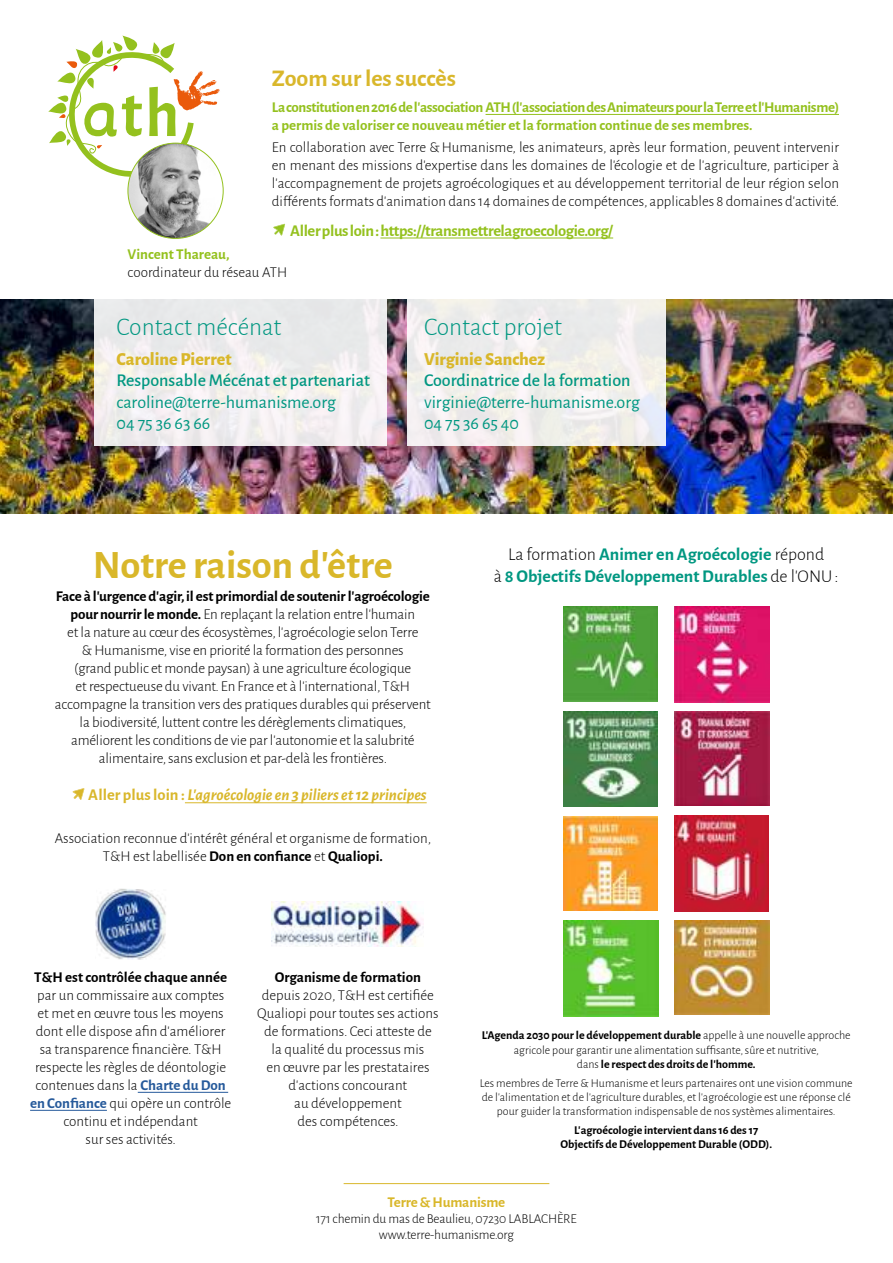
<style>
.page{position:relative;width:893px;height:1263px;background:#fff}
.page>*{position:absolute;margin:0;border:0;box-sizing:border-box;transform-origin:0 0}
.t1{font:700 40.5px "Alegreya Sans";color:#d9b72a}
.t2{font:300 25.5px "Alegreya Sans";color:#009781}
.t3{font:700 24px "Alegreya Sans";color:#d9b72b}
.t4{font:700 18px/21.6px "Alegreya Sans";color:#009781;text-align:center}
.t5{font:18px/21.6px "Alegreya Sans";color:#009781}
.t6{font:500 18px "Alegreya Sans";color:#009781}
.t7{font:800 18px "Alegreya Sans";color:#d9b72a}
.t8{font:700 16.5px "Alegreya Sans";letter-spacing:-.025em;color:#94c11e}
.t9{font:italic 700 16.5px "Alegreya Sans";color:#d9b72b}
.t10{font:300 15px/18px "Alegreya Sans";letter-spacing:-.01em;color:#000;text-align:center}
.t11{font:700 15px/18px "Alegreya Sans";letter-spacing:-.025em;color:#94c11e}
.t12{font:700 15px "Alegreya Sans";color:#000}
.t13{font:700 15px "Alegreya Sans";color:#94c11e}
.t14{font:700 15px "Alegreya Sans";letter-spacing:-.01em;color:#d9b72a}
.t15{font:300 13.5px/16.2px "Alegreya Sans";letter-spacing:-.01em;color:#000;text-align:center}
.t16{font:300 12px/14.4px "Alegreya Sans";color:#000;text-align:center}
.t17{font:700 12px/14.4px "Alegreya Sans";color:#000;text-align:center}
.s1{font-weight:700}
.s2{font-style:normal}
.s3{font-weight:700;color:#265a9b}
.s4{font-weight:300;color:#000}
</style>
<div class="page">
<svg style="left:48px;top:35px;width:172px;height:149px"></svg>
<img style="left:272px;top:901px;width:152px;height:46px">
<img style="left:674px;top:712px;width:95px;height:94px">
<img style="left:563px;top:606px;width:94px;height:95px">
<img style="left:674px;top:606px;width:95px;height:96px">
<img style="left:563px;top:817px;width:95px;height:93px">
<img style="left:674px;top:921px;width:95px;height:93px">
<img style="left:563px;top:711px;width:95px;height:95px">
<img style="left:563px;top:921px;width:95px;height:95px">
<img style="left:674px;top:815px;width:95px;height:96px">
<img style="left:0;top:300px;width:893px;height:213px">
<div style="left:407px;top:283px;width:259px;height:163px;background:linear-gradient(to bottom,#f3f3f2,#efeceb)"></div>
<svg style="left:94px;top:299px;width:293px;height:147px;fill:#eeecec"></svg>
<img style="left:128px;top:143px;width:95px;height:95px;border-radius:48px">
<hr style="left:486px;top:114px;width:353px;height:1px;background:#94c11e">
<img style="left:95px;top:888px;width:71px;height:72px">
<hr style="left:138px;top:1092px;width:90px;height:1px;background:#265a9b">
<hr style="left:30px;top:1110px;width:77px;height:1px;background:#265a9b">
<hr style="left:344px;top:1183px;width:205px;height:1px;background:#d9b72b">
<hr style="left:380px;top:238px;width:233px;height:1px;background:#94c11e">
<svg style="left:273px;top:224px;width:12px;height:12px"></svg>
<hr style="left:185px;top:802px;width:242px;height:1px;background:#d9b72b">
<svg style="left:73px;top:788px;width:11px;height:12px"></svg>
<h3 class="t3" style="left:272px;top:60px;width:186px">Zoom sur les succès</h3>
<p class="t11" style="left:272px;top:97px;width:569px">La constitution en 2016 de l’association ATH (l’association des Animateurs pour la Terre et l’Humanisme) a permis de valoriser ce nouveau métier et la formation continue de ses membres.</p>
<p class="t10" style="left:272px;top:138px;width:569px;text-align:justify">En collaboration avec Terre &amp;Humanisme, les animateurs, après leur formation, peuvent intervenir en menant des missions d’expertise dans les domaines de l’écologie et de l’agriculture, participer à l’accompagnement de projets agroécologiques et au développement territorial de leur région selon différents formats d’animation dans 14 domaines de compétences, applicables 8 domaines d’activité.</p>
<p class="t8" style="left:290px;top:218px;width:324px">Aller plus loin : https://transmettrelagroecologie.org/</p>
<p class="t13" style="left:128px;top:243px;width:103px">Vincent Thareau,</p>
<p class="t10" style="left:128px;top:263px;width:161px">coordinateur du réseau ATH</p>
<h2 class="t2" style="left:117px;top:310px;width:166px">Contact mécénat</h2>
<p class="t7" style="left:117px;top:345px;width:117px">Caroline Pierret</p>
<p class="t6" style="left:117px;top:368px;width:255px">Responsable Mécénat et partenariat</p>
<p class="t5" style="left:117px;top:390px;width:221px">caroline@terre-humanisme.org<br>04 75 36 63 66</p>
<h2 class="t2" style="left:424px;top:310px;width:140px">Contact projet</h2>
<p class="t7" style="left:424px;top:345px;width:123px">Virginie Sanchez</p>
<p class="t6" style="left:424px;top:368px;width:208px">Coordinatrice de la formation</p>
<p class="t5" style="left:424px;top:390px;width:217px">virginie@terre-humanisme.org<br>04 75 36 65 40</p>
<h1 class="t1" style="left:93px;top:536px;width:302px">Notre raison d’être</h1>
<p class="t10" style="left:55px;top:586px;width:377px"><span class="s1">Face à l’urgence d’agir, il est primordial de soutenir l’agroécologie pour nourrir le monde.</span> En replaçant la relation entre l’humain<br>et la nature au cœur des écosystèmes, l’agroécologie selon Terre<br>&amp; Humanisme, vise en priorité la formation des personnes<br>(grand public et monde paysan) à une agriculture écologique<br>et respectueuse du vivant. En France et à l’international, T&amp;H accompagne la transition vers des pratiques durables qui préservent la biodiversité, luttent contre les dérèglements climatiques, améliorent les conditions de vie par l’autonomie et la salubrité alimentaire, sans exclusion et par-delà les frontières.</p>
<p class="t9" style="left:88px;top:783px;width:340px"><span class="s2">Aller plus loin :</span> L’agroécologie en 3 piliers et 12 principes</p>
<p class="t10" style="left:55px;top:829px;width:378px">Association reconnue d’intérêt général et organisme de formation,<br>T&amp;H est labellisée <span class="s1">Don en confiance</span> et <span class="s1">Qualiopi.</span></p>
<p class="t12" style="left:34px;top:966px;width:194px">T&amp;H est contrôlée chaque année</p>
<p class="t10" style="left:30px;top:986px;width:203px">par un commissaire aux comptes et met en œuvre tous les moyens dont elle dispose afin d’améliorer sa transparence financière. T&amp;H respecte les règles de déontologie contenues dans la <span class="s3">Charte du Don en Confiance</span> qui opère un contrôle continu et indépendant<br>sur ses activités.</p>
<p class="t12" style="left:275px;top:966px;width:148px">Organisme de formation</p>
<p class="t10" style="left:257px;top:986px;width:183px">depuis 2020, T&amp;H est certifiée<br>Qualiopi pour toutes ses actions de formations. Ceci atteste de la qualité du processus mis<br>en œuvre par les prestataires d’actions concourant<br>au développement<br>des compétences.</p>
<p class="t4" style="left:494px;top:543px;width:347px"><span class="s4">La formation</span> Animer en Agroécologie <span class="s4">répond<br>à</span> 8 Objectifs Développement Durables <span class="s4">de l’ONU:</span></p>
<p class="t16" style="left:482px;top:1028px;width:370px"><span class="s1">L’Agenda 2030 pour le développement durable</span> appelle à une nouvelle approche agricole pour garantir une alimentation suffisante, sûre et nutritive,<br>dans <span class="s1">le respect des droits de l’homme.</span></p>
<p class="t16" style="left:480px;top:1075px;width:374px">Les membres de Terre &amp; Humanisme et leurs partenaires ont une vision commune de l’alimentation et de l’agriculture durables, et l’agroécologie est une réponse clé pour guider la transformation indispensable de nos systèmes alimentaires.</p>
<p class="t17" style="left:560px;top:1122px;width:213px">L’agroécologie intervient dans 16 des 17<br>Objectifs de Développement Durable (ODD).</p>
<p class="t14" style="left:388px;top:1191px;width:119px">Terre &amp; Humanisme</p>
<p class="t15" style="left:316px;top:1210px;width:262px">171 chemin du mas de Beaulieu, 07230 LABLACHÈRE www.terre-humanisme.org</p>
</div>
